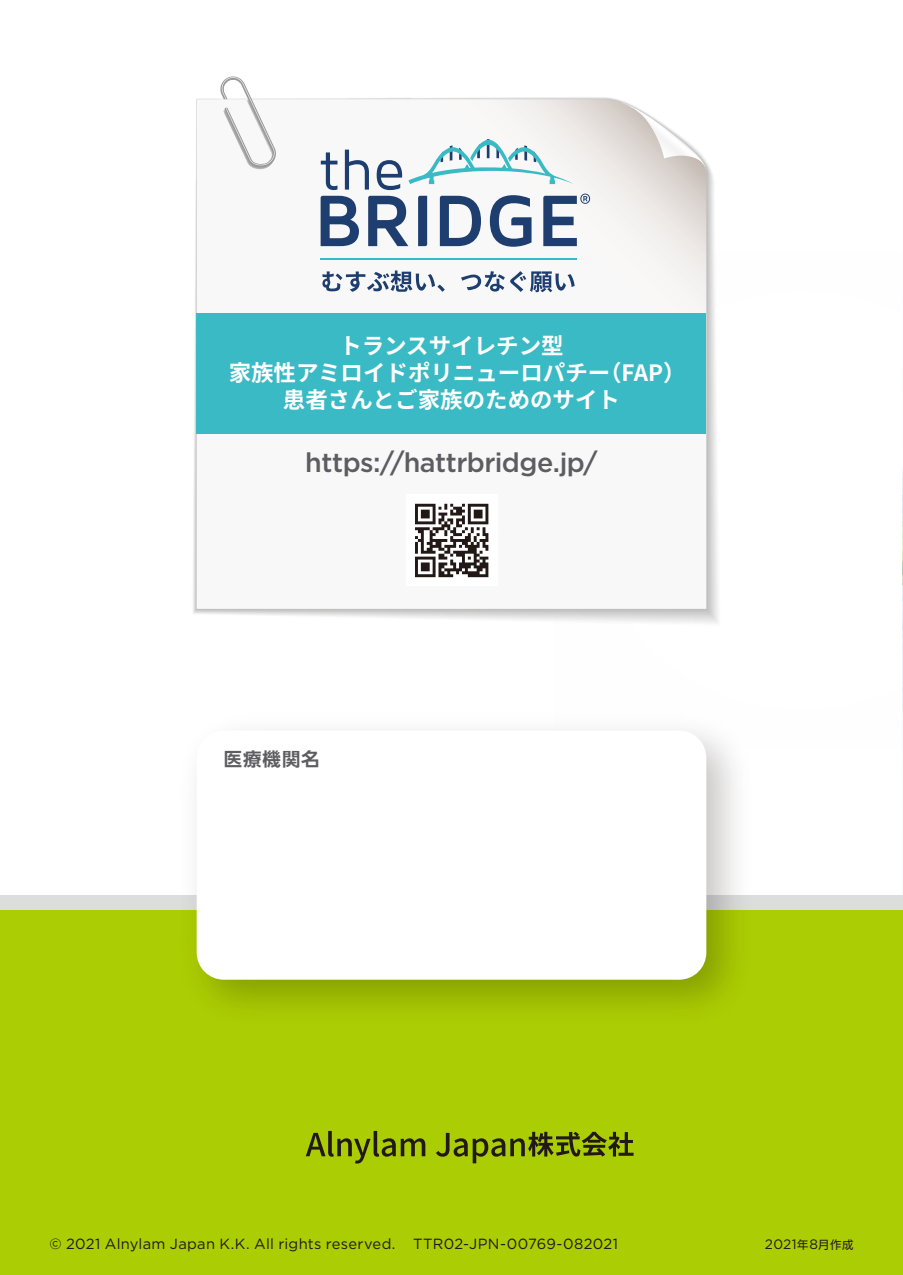
<style>
.page{position:relative;width:903px;height:1275px;background:#fff}
.page>*{position:absolute;margin:0;border:0;box-sizing:border-box;transform-origin:0 0}
.t1{font:500 26.95px "Gotham";letter-spacing:-.02em;color:#5d5d61}
.t2{font:700 22.4px/26.9px "Noto Sans JP";color:#fff;text-align:center}
.t3{font:700 18.38px "UD Shin Go Pro De";letter-spacing:.05em;color:#5d5d61}
.t4{font:14.7px "Gotham";letter-spacing:.02em;color:#221815}
.t5{font:13.65px "Gotham";color:#221815}
.s1{font-family:"UD Shin Go Pro";font-size:11.38px}
</style>
<div class="page">
<img style="left:902px;top:751px;width:1px;height:144px">
<div style="left:0;top:910px;width:903px;height:365px;background:#abcd03"></div>
<div style="left:0;top:895px;width:903px;height:15px;background:#dcdddd"></div>
<svg style="left:306px;top:1131px;width:119px;height:32px"></svg>
<svg style="left:436px;top:1132px;width:197px;height:31px"></svg>
<img style="left:196px;top:729px;width:540px;height:278px">
<div style="left:197px;top:730px;width:509px;height:250px;background:#fff;border-radius:27px"></div>
<img style="left:193px;top:97px;width:525px;height:526px">
<svg style="left:197px;top:99px;width:511px;height:510px"></svg>
<svg style="left:220px;top:76px;width:56px;height:93px"></svg>
<svg style="left:616px;top:101px;width:90px;height:71px"></svg>
<div style="left:197px;top:313px;width:509px;height:120px;background:#3abac4"></div>
<svg style="left:322px;top:271px;width:123px;height:21px"></svg>
<svg style="left:461px;top:271px;width:114px;height:21px"></svg>
<hr style="left:320px;top:259px;width:257px;height:1px;background:#3abac4">
<svg style="left:321px;top:138px;width:269px;height:109px"></svg>
<div style="left:406px;top:495px;width:91px;height:91px;background:#fff"></div>
<svg style="left:415px;top:504px;width:73px;height:73px"></svg>
<h2 class="t2" style="left:229px;top:333px;width:458px">トランスサイレチン型<br>家族性アミロイドポリニューロパチー（FAP）患者さんとご家族のためのサイト</h2>
<h1 class="t1" style="left:305px;top:444px;width:294px">https://hattrbridge.jp/</h1>
<p class="t3" style="left:224px;top:744px;width:97px">医療機関名</p>
<p class="t4" style="left:50px;top:1234px;width:570px">© 2021 Alnylam Japan K.K. All rights reserved. TTR02-JPN-00769-082021</p>
<p class="t5" style="left:765px;top:1236px;width:90px">2021<span class="s1">年</span>8<span class="s1">月作成</span></p>
</div>
